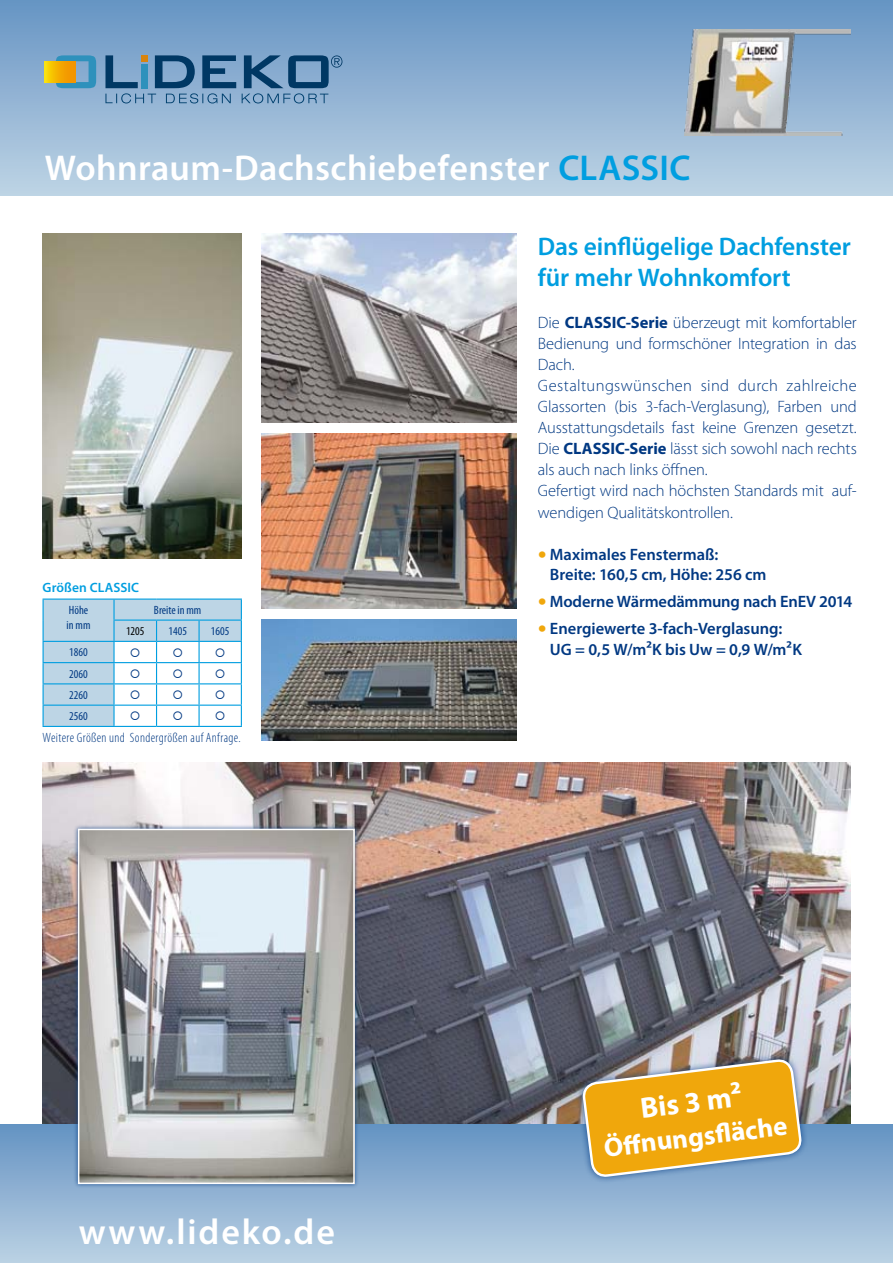
<style>
.page{position:relative;width:893px;height:1263px;background:#fff}
.page>*{position:absolute;margin:0;border:0;box-sizing:border-box;transform-origin:0 0}
.t1{font:600 36px "Myriad Pro";letter-spacing:.01em;color:#fff}
.t2{font:600 36px "Myriad Pro";letter-spacing:.055em;color:#fff}
.t3{font:700 29.25px "Myriad Pro";color:#fff}
.t4{font:700 27px "Myriad Pro";color:#fff}
.t5{font:600 25.5px/30.6px "Myriad Pro";letter-spacing:-.01em;color:#009ee0}
.t6{font:300 16.5px/21px "Myriad Pro";letter-spacing:-.005em;color:#003882}
.t7{font:600 16.5px/19.8px "Myriad Pro";letter-spacing:-.005em;color:#003882}
.t8{font:300 condensed 13.5px "Myriad Pro";letter-spacing:.025em;color:#003882}
.t9{font:600 13.5px "Myriad Pro";letter-spacing:.01em;color:#009ee0}
.t10{font:condensed 12px/14.4px "Myriad Pro";color:#003882}
.t11{font:condensed 12px "Myriad Pro";color:#000}
.s1{color:#009ee0}
.s2{font-weight:700}
.s3{font-weight:300;font-size:36px;color:#f0a70c}
</style>
<div class="page">
<img style="left:43px;top:762px;width:807px;height:362px">
<div style="left:0;top:1124px;width:893px;height:139px;background:linear-gradient(to bottom,#6493c3,#bcd2e4)"></div>
<div style="left:0;top:0;width:893px;height:196px;background:linear-gradient(to bottom,#6794c3,#bed4e5)"></div>
<img style="left:262px;top:234px;width:255px;height:188px">
<img style="left:43px;top:234px;width:198px;height:324px">
<img style="left:685px;top:29px;width:165px;height:106px">
<div style="left:576px;top:1052px;width:232px;height:132px;background:#003882;opacity:.75"></div>
<svg style="left:582px;top:1059px;width:220px;height:144px;background:#c9a857"></svg>
<hr style="left:43px;top:598px;width:71px;height:2px;background:#009ee0">
<hr style="left:114px;top:598px;width:43px;height:2px;background:#009ee0">
<hr style="left:157px;top:598px;width:42px;height:2px;background:#009ee0">
<hr style="left:199px;top:598px;width:43px;height:2px;background:#009ee0">
<hr style="left:43px;top:726px;width:71px;height:1px;background:#009ee0">
<hr style="left:114px;top:726px;width:43px;height:1px;background:#009ee0">
<hr style="left:157px;top:726px;width:42px;height:1px;background:#009ee0">
<hr style="left:199px;top:726px;width:43px;height:1px;background:#009ee0">
<svg style="left:56px;top:55px;width:40px;height:33px"></svg>
<svg style="left:45px;top:61px;width:31px;height:21px"></svg>
<svg style="left:105px;top:55px;width:131px;height:48px;background:#5c87ac"></svg>
<svg style="left:242px;top:55px;width:100px;height:48px;background:#5c86ac"></svg>
<img style="left:262px;top:434px;width:255px;height:175px">
<img style="left:262px;top:620px;width:255px;height:120px">
<div style="left:73px;top:824px;width:286px;height:364px;background:#003882;opacity:.75"></div>
<img style="left:81px;top:832px;width:271px;height:349px">
<div style="left:78px;top:829px;width:277px;height:355px;border:2px solid #fff"></div>
<svg style="left:43px;top:599px;width:199px;height:127px"></svg>
<h1 class="t1" style="left:45px;top:145px;width:647px">Wohnraum-Dachschiebefenster <span class="s1">CLASSIC</span></h1>
<p class="t9" style="left:43px;top:579px;width:98px">Größen CLASSIC</p>
<p class="t10" style="left:67px;top:603px;width:25px">Höhe in mm</p>
<p class="t10" style="left:154px;top:603px;width:49px">Breite in mm</p>
<p class="t11" style="left:126px;top:624px;width:20px">1205</p>
<p class="t10" style="left:169px;top:624px;width:20px">1405</p>
<p class="t10" style="left:211px;top:624px;width:20px">1605</p>
<p class="t10" style="left:69px;top:645px;width:20px">1860</p>
<p class="t10" style="left:69px;top:666px;width:20px">2060</p>
<p class="t10" style="left:69px;top:688px;width:20px">2260</p>
<p class="t10" style="left:69px;top:709px;width:20px">2560</p>
<p class="t8" style="left:43px;top:729px;width:200px">Weitere Größen und Sondergrößen auf Anfrage.</p>
<h1 class="t2" style="left:79px;top:1208px;width:258px">www.lideko.de</h1>
<h3 class="t5" style="left:538px;top:230px;width:314px">Das einflügelige Dachfenster für mehr Wohnkomfort</h3>
<p class="t6" style="left:538px;top:312px;width:320px">Die <span class="s2">CLASSIC-Serie</span> überzeugt mit komfortabler Bedienung und formschöner Integration in das Dach.<br>Gestaltungswünschen sind durch zahlreiche Glassorten (bis 3-fach-Verglasung), Farben und Ausstattungsdetails fast keine Grenzen gesetzt.<br>Die <span class="s2">CLASSIC-Serie</span> lässt sich sowohl nach rechts als auch nach links öffnen.<br>Gefertigt wird nach höchsten Standards mit auf&shy;wendigen Qualitätskontrollen.</p>
<p class="t7" style="left:550px;top:544px;width:218px;text-indent:-12px"><span class="s3">•</span> Maximales Fenstermaß:<br>Breite: 160,5 cm, Höhe: 256 cm</p>
<p class="t7" style="left:538px;top:591px;width:316px"><span class="s3">•</span> Moderne Wärmedämmung nach EnEV 2014</p>
<p class="t7" style="left:550px;top:617px;width:253px;line-height:21.6px;text-indent:-12px"><span class="s3">•</span> Energiewerte 3-fach-Verglasung:<br>UG = 0,5 W/m²K bis Uw = 0,9 W/m²K</p>
<h2 class="t3" style="left:638px;top:1089px;width:103px;rotate:-7deg">Bis 3 m²</h2>
<h3 class="t4" style="left:602px;top:1130px;width:186px;rotate:-7deg">Öff nungsfl äche</h3>
</div>
